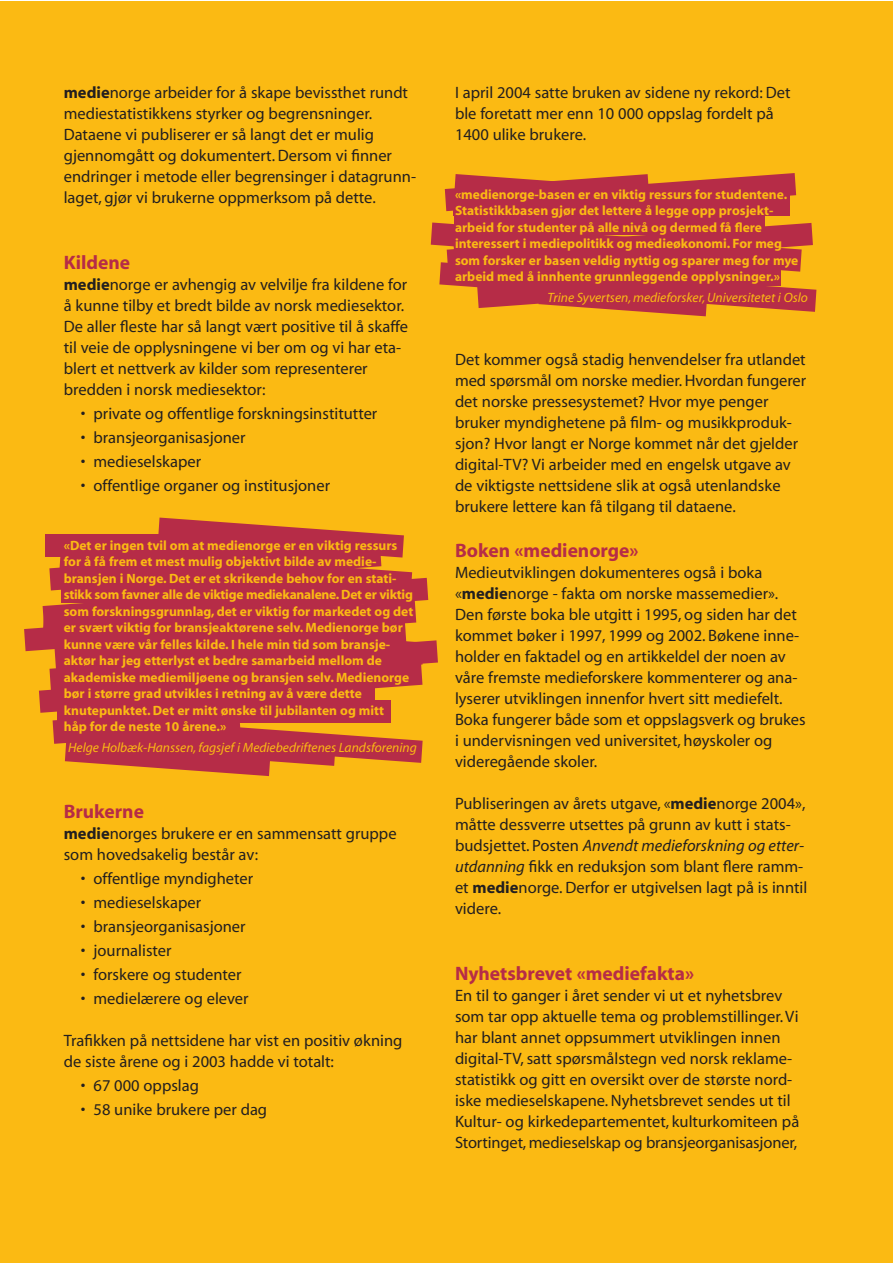
<style>
.page{position:relative;width:893px;height:1263px;background:#fff}
.page>*{position:absolute;margin:0;border:0;box-sizing:border-box;transform-origin:0 0}
.t1{font:700 19.5px "Myriad";color:#b62c47}
.t2{font:16.5px/21px "Myriad";color:#231f20}
.t3{font:700 13.5px/16.5px "Myriad";color:#fbba13}
.t4{font:italic 13.5px "Myriad";color:#fbba13}
.s1{font-weight:700}
.s2{font-style:italic}
</style>
<div class="page">
<div style="left:0;top:1px;width:892px;height:1262px;background:#fbba13"></div>
<svg style="left:24px;top:518px;width:414px;height:258px"></svg>
<div style="left:453px;top:193px;width:336px;height:22px;background:#b62c47"></div>
<div style="left:454px;top:212px;width:310px;height:23px;background:#b62c47"></div>
<svg style="left:445px;top:173px;width:351px;height:38px"></svg>
<svg style="left:431px;top:223px;width:385px;height:93px"></svg>
<p class="t2" style="left:64px;top:83px;width:354px"><span class="s1">medie</span>norge arbeider for å skape bevissthet rundt mediestatistikkens styrker og begrensninger.<br>Dataene vi publiserer er så langt det er mulig gjennomgått og dokumentert. Dersom vi finner endringer i metode eller begrensinger i datagrunn&shy;laget, gjør vi brukerne oppmerksom på dette.</p>
<p class="t1" style="left:64px;top:255px;width:68px">Kildene</p>
<p class="t2" style="left:64px;top:275px;width:346px"><span class="s1">medie</span>norge er avhengig av velvilje fra kildene for å kunne tilby et bredt bilde av norsk mediesektor.<br>De aller fleste har så langt vært positive til å skaffe til veie de opplysningene vi ber om og vi har eta&shy;blert et nettverk av kilder som representerer bredden i norsk mediesektor:</p>
<p class="t2" style="left:81px;top:404px;width:298px">• private og offentlige forskningsinstitutter</p>
<p class="t2" style="left:81px;top:428px;width:166px">• bransjeorganisasjoner</p>
<p class="t2" style="left:81px;top:452px;width:122px">• medieselskaper</p>
<p class="t2" style="left:81px;top:476px;width:251px">• offentlige organer og institusjoner</p>
<p class="t3" style="left:64px;top:538px;width:351px">«Det er ingen tvil om at medienorge er en viktig ressurs for å få frem et mest mulig objektivt bilde av medie&shy;bransjen i Norge. Det er et skrikende behov for en stati&shy;stikk som favner alle de viktige mediekanalene. Det er viktig som forskningsgrunnlag, det er viktig for markedet og det er svært viktig for bransjeaktørene selv. Medienorge bør kunne være vår felles kilde. I hele min tid som bransje&shy;aktør har jeg etterlyst et bedre samarbeid mellom de akademiske mediemiljøene og bransjen selv. Medienorge bør i større grad utvikles i retning av å være dette knutepunktet. Det er mitt ønske til jubilanten og mitt<br>håp for de neste 10 årene.»</p>
<p class="t4" style="left:68px;top:743px;width:350px">Helge Holbæk-Hanssen, fagsjef i Mediebedriftenes Landsforening</p>
<p class="t1" style="left:64px;top:804px;width:82px">Brukerne</p>
<p class="t2" style="left:64px;top:824px;width:334px"><span class="s1">medie</span>norges brukere er en sammensatt gruppe som hovedsakelig består av:</p>
<p class="t2" style="left:81px;top:869px;width:174px">• offentlige myndigheter</p>
<p class="t2" style="left:81px;top:893px;width:122px">• medieselskaper</p>
<p class="t2" style="left:81px;top:917px;width:166px">• bransjeorganisasjoner</p>
<p class="t2" style="left:81px;top:941px;width:92px">• journalister</p>
<p class="t2" style="left:81px;top:965px;width:162px">• forskere og studenter</p>
<p class="t2" style="left:81px;top:989px;width:169px">• medielærere og elever</p>
<p class="t2" style="left:64px;top:1031px;width:340px">Trafikken på nettsidene har vist en positiv økning de siste årene og i 2003 hadde vi totalt:</p>
<p class="t2" style="left:81px;top:1076px;width:120px">• 67 000 oppslag</p>
<p class="t2" style="left:81px;top:1100px;width:188px">• 58 unike brukere per dag</p>
<p class="t2" style="left:455px;top:83px;width:337px">I april 2004 satte bruken av sidene ny rekord: Det ble foretatt mer enn 10 000 oppslag fordelt på<br>1400 ulike brukere.</p>
<p class="t3" style="left:455px;top:187px;width:345px">«medienorge-basen er en viktig ressurs for studentene.<br>Statistikkbasen gjør det lettere å legge opp prosjekt&shy;arbeid for studenter på alle nivå og dermed få flere interessert i mediepolitikk og medieøkonomi. For meg som forsker er basen veldig nyttig og sparer meg for mye arbeid med å innhente grunnleggende opplysninger.»</p>
<p class="t4" style="left:548px;top:293px;width:262px">Trine Syvertsen, medieforsker, Universitetet i Oslo</p>
<p class="t2" style="left:455px;top:350px;width:353px">Det kommer også stadig henvendelser fra utlandet med spørsmål om norske medier. Hvordan fungerer det norske pressesystemet? Hvor mye penger bruker myndighetene på film- og musikkproduk&shy;sjon? Hvor langt er Norge kommet når det gjelder digital-TV? Vi arbeider med en engelsk utgave av de viktigste nettsidene slik at også utenlandske brukere lettere kan få tilgang til dataene.</p>
<p class="t1" style="left:455px;top:543px;width:185px">Boken «medienorge»</p>
<p class="t2" style="left:455px;top:563px;width:352px">Medieutviklingen dokumenteres også i boka «<span class="s1">medie</span>norge - fakta om norske massemedier».<br>Den første boka ble utgitt i 1995, og siden har det kommet bøker i 1997, 1999 og 2002. Bøkene inne&shy;holder en faktadel og en artikkeldel der noen av våre fremste medieforskere kommenterer og ana&shy;lyserer utviklingen innenfor hvert sitt mediefelt.<br>Boka fungerer både som et oppslagsverk og brukes i undervisningen ved universitet, høyskoler og videregående skoler.</p>
<p class="t2" style="left:455px;top:794px;width:354px">Publiseringen av årets utgave, «<span class="s1">medie</span>norge 2004», måtte dessverre utsettes på grunn av kutt i stats&shy;budsjettet. Posten <span class="s2">Anvendt medieforskning og etter&shy;utdanning</span> fikk en reduksjon som blant flere ramm&shy;et <span class="s1">medie</span>norge. Derfor er utgivelsen lagt på is inntil videre.</p>
<p class="t1" style="left:455px;top:966px;width:241px">Nyhetsbrevet «mediefakta»</p>
<p class="t2" style="left:455px;top:986px;width:346px">En til to ganger i året sender vi ut et nyhetsbrev som tar opp aktuelle tema og problemstillinger. Vi har blant annet oppsummert utviklingen innen digital-TV, satt spørsmålstegn ved norsk reklame&shy;statistikk og gitt en oversikt over de største nord&shy;iske medieselskapene. Nyhetsbrevet sendes ut til Kultur- og kirkedepartementet, kulturkomiteen på Stortinget, medieselskap og bransjeorganisasjoner,</p>
</div>
